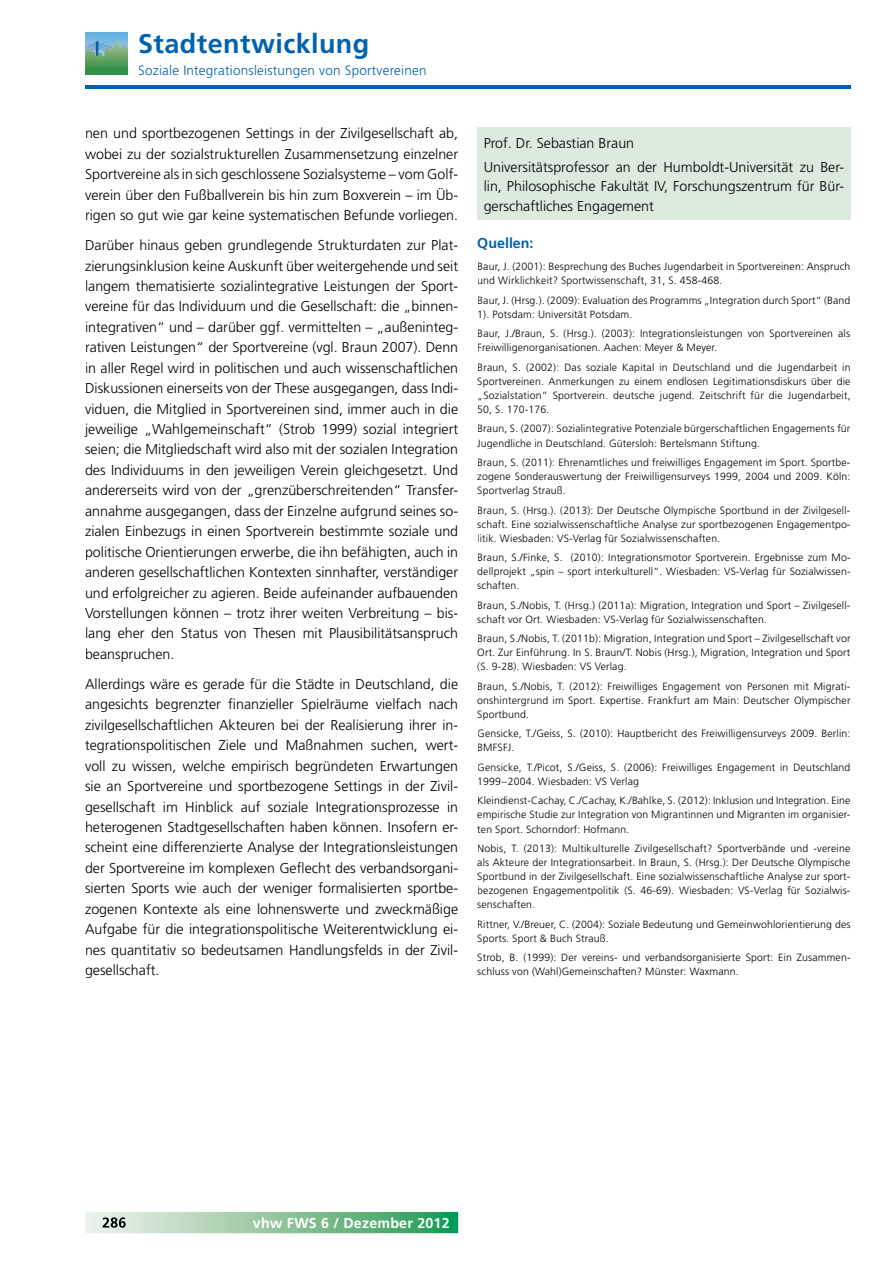
<style>
.page{position:relative;width:893px;height:1263px;background:#fff}
.page>*{position:absolute;margin:0;border:0;box-sizing:border-box;transform-origin:0 0}
.t1{font:700 27px "Frutiger LT";letter-spacing:.015em;color:#0062ae}
.t2{font:300 14.25px/20.4px "Frutiger LT";color:#000;text-align:justify}
.t3{font:700 14.25px "Frutiger LT";letter-spacing:.015em;color:#fff}
.t4{font:700 14.25px "Frutiger LT";color:#0062ae}
.t5{font:300 13.5px "Frutiger LT";letter-spacing:.015em;color:#0062ae}
.t6{font:300 10.5px/14.1px "Frutiger LT";letter-spacing:.015em;color:#000}
</style>
<div class="page">
<hr style="left:85px;top:86px;width:765px;height:3px;background:#0062ae">
<svg style="left:85px;top:1212px;width:373px;height:21px;background:#8bc59d"></svg>
<img style="left:103px;top:1217px;width:23px;height:11px">
<img style="left:85px;top:32px;width:42px;height:43px">
<div style="left:477px;top:128px;width:373px;height:92px;background:#dcebdd"></div>
<h1 class="t1" style="left:138px;top:28px;width:233px">Stadtentwicklung</h1>
<p class="t5" style="left:138px;top:62px;width:290px">Soziale Integrationsleistungen von Sportvereinen</p>
<p class="t2" style="left:85px;top:123px;width:375px">nen und sportbezogenen Settings in der Zivilgesellschaft ab, wobei zu der sozialstrukturellen Zusammensetzung einzelner Sportvereine als in sich geschlossene Sozialsysteme – vom Golf&shy;verein über den Fußballverein bis hin zum Boxverein – im Üb&shy;rigen so gut wie gar keine systematischen Befunde vorliegen.</p>
<p class="t2" style="left:85px;top:235px;width:375px">Darüber hinaus geben grundlegende Strukturdaten zur Plat&shy;zierungsinklusion keine Auskunft über weitergehende und seit langem thematisierte sozialintegrative Leistungen der Sport&shy;vereine für das Individuum und die Gesellschaft: die „binnen&shy;integrativen“ und – darüber ggf. vermittelten – „außeninteg&shy;rativen Leistungen“ der Sportvereine (vgl. Braun 2007). Denn in aller Regel wird in politischen und auch wissenschaftlichen Diskussionen einerseits von der These ausgegangen, dass Indi&shy;viduen, die Mitglied in Sportvereinen sind, immer auch in die jeweilige „Wahlgemeinschaft“ (Strob 1999) sozial integriert seien; die Mitgliedschaft wird also mit der sozialen Integration des Individuums in den jeweiligen Verein gleichgesetzt. Und andererseits wird von der „grenzüberschreitenden“ Transfer&shy;annahme ausgegangen, dass der Einzelne aufgrund seines so&shy;zialen Einbezugs in einen Sportverein bestimmte soziale und politische Orientierungen erwerbe, die ihn befähigten, auch in anderen gesellschaftlichen Kontexten sinnhafter, verständiger und erfolgreicher zu agieren. Beide aufeinander aufbauenden Vorstellungen können – trotz ihrer weiten Verbreitung – bis&shy;lang eher den Status von Thesen mit Plausibilitätsanspruch beanspruchen.</p>
<p class="t2" style="left:85px;top:674px;width:375px">Allerdings wäre es gerade für die Städte in Deutschland, die angesichts begrenzter finanzieller Spielräume vielfach nach zivilgesellschaftlichen Akteuren bei der Realisierung ihrer in&shy;tegrationspolitischen Ziele und Maßnahmen suchen, wert&shy;voll zu wissen, welche empirisch begründeten Erwartungen sie an Sportvereine und sportbezogene Settings in der Zivil&shy;gesellschaft im Hinblick auf soziale Integrationsprozesse in heterogenen Stadtgesellschaften haben können. Insofern er&shy;scheint eine differenzierte Analyse der Integrationsleistungen der Sportvereine im komplexen Geflecht des verbandsorgani&shy;sierten Sports wie auch der weniger formalisierten sportbe&shy;zogenen Kontexte als eine lohnenswerte und zweckmäßige Aufgabe für die integrationspolitische Weiterentwicklung ei&shy;nes quantitativ so bedeutsamen Handlungsfelds in der Zivil&shy;gesellschaft.</p>
<h2 class="t2" style="left:484px;top:131px;width:362px;line-height:23.7px">Prof. Dr. Sebastian Braun<br>Universitätsprofessor an der Humboldt-Universität zu Ber-</h2>
<h2 class="t2" style="left:484px;top:177px;width:362px;line-height:19.5px">lin, Philosophische Fakultät IV, Forschungszentrum für Bür&shy;gerschaftliches Engagement</h2>
<h2 class="t4" style="left:477px;top:234px;width:58px">Quellen:</h2>
<p class="t6" style="left:477px;top:260px;width:375px">Baur, J. (2001): Besprechung des Buches Jugendarbeit in Sportvereinen: Anspruch und Wirklichkeit? Sportwissenschaft, 31, S. 458-468.</p>
<p class="t6" style="left:477px;top:293px;width:374px">Baur, J. (Hrsg.). (2009): Evaluation des Programms „Integration durch Sport“ (Band<br>1). Potsdam: Universität Potsdam.</p>
<p class="t6" style="left:477px;top:327px;width:374px">Baur, J./Braun, S. (Hrsg.). (2003): Integrationsleistungen von Sportvereinen als<br>Freiwilligenorganisationen. Aachen: Meyer &amp; Meyer.</p>
<p class="t6" style="left:477px;top:360px;width:375px;text-align:justify">Braun, S. (2002): Das soziale Kapital in Deutschland und die Jugendarbeit in Sportvereinen. Anmerkungen zu einem endlosen Legitimationsdiskurs über die „Sozialstation“ Sportverein. deutsche jugend. Zeitschrift für die Jugendarbeit, 50, S. 170-176.</p>
<p class="t6" style="left:477px;top:422px;width:375px">Braun, S. (2007): Sozialintegrative Potenziale bürgerschaftlichen Engagements für<br>Jugendliche in Deutschland. Gütersloh: Bertelsmann Stiftung.</p>
<p class="t6" style="left:477px;top:455px;width:375px;text-align:justify">Braun, S. (2011): Ehrenamtliches und freiwilliges Engagement im Sport. Sportbe&shy;zogene Sonderauswertung der Freiwilligensurveys 1999, 2004 und 2009. Köln:<br>Sportverlag Strauß.</p>
<p class="t6" style="left:477px;top:503px;width:375px;text-align:justify">Braun, S. (Hrsg.). (2013): Der Deutsche Olympische Sportbund in der Zivilgesell&shy;schaft. Eine sozialwissenschaftliche Analyse zur sportbezogenen Engagementpo&shy;litik. Wiesbaden: VS-Verlag für Sozialwissenschaften.</p>
<p class="t6" style="left:477px;top:551px;width:375px;text-align:justify">Braun, S./Finke, S. (2010): Integrationsmotor Sportverein. Ergebnisse zum Mo&shy;dellprojekt „spin – sport interkulturell“. Wiesbaden: VS-Verlag für Sozialwissen&shy;schaften.</p>
<p class="t6" style="left:477px;top:598px;width:375px">Braun, S./Nobis, T. (Hrsg.) (2011a): Migration, Integration und Sport – Zivilgesell&shy;schaft vor Ort. Wiesbaden: VS-Verlag für Sozialwissenschaften.</p>
<p class="t6" style="left:477px;top:632px;width:375px;text-align:justify">Braun, S./Nobis, T. (2011b): Migration, Integration und Sport – Zivilgesellschaft vor Ort. Zur Einführung. In S. Braun/T. Nobis (Hrsg.), Migration, Integration und Sport (S. 9-28). Wiesbaden: VS Verlag.</p>
<p class="t6" style="left:477px;top:679px;width:375px;text-align:justify">Braun, S./Nobis, T. (2012): Freiwilliges Engagement von Personen mit Migrati&shy;onshintergrund im Sport. Expertise. Frankfurt am Main: Deutscher Olympischer Sportbund.</p>
<p class="t6" style="left:477px;top:727px;width:375px">Gensicke, T./Geiss, S. (2010): Hauptbericht des Freiwilligensurveys 2009. Berlin:<br>BMFSFJ.</p>
<p class="t6" style="left:477px;top:760px;width:375px">Gensicke, T./Picot, S./Geiss, S. (2006): Freiwilliges Engagement in Deutschland<br>1999–2004. Wiesbaden: VS Verlag</p>
<p class="t6" style="left:477px;top:794px;width:375px;text-align:justify">Kleindienst-Cachay, C./Cachay, K./Bahlke, S. (2012): Inklusion und Integration. Eine empirische Studie zur Integration von Migrantinnen und Migranten im organisier&shy;ten Sport. Schorndorf: Hofmann.</p>
<p class="t6" style="left:477px;top:841px;width:375px;text-align:justify">Nobis, T. (2013): Multikulturelle Zivilgesellschaft? Sportverbände und -vereine als Akteure der Integrationsarbeit. In Braun, S. (Hrsg.): Der Deutsche Olympische Sportbund in der Zivilgesellschaft. Eine sozialwissenschaftliche Analyse zur sport&shy;bezogenen Engagementpolitik (S. 46-69). Wiesbaden: VS-Verlag für Sozialwis&shy;senschaften.</p>
<p class="t6" style="left:477px;top:917px;width:375px">Rittner, V./Breuer, C. (2004): Soziale Bedeutung und Gemeinwohlorientierung des<br>Sports. Sport &amp; Buch Strauß.</p>
<p class="t6" style="left:477px;top:951px;width:375px">Strob, B. (1999): Der vereins- und verbandsorganisierte Sport: Ein Zusammen&shy;schluss von (Wahl)Gemeinschaften? Münster: Waxmann.</p>
<h2 class="t3" style="left:253px;top:1214px;width:198px">vhw FWS 6 / Dezember 2012</h2>
</div>
